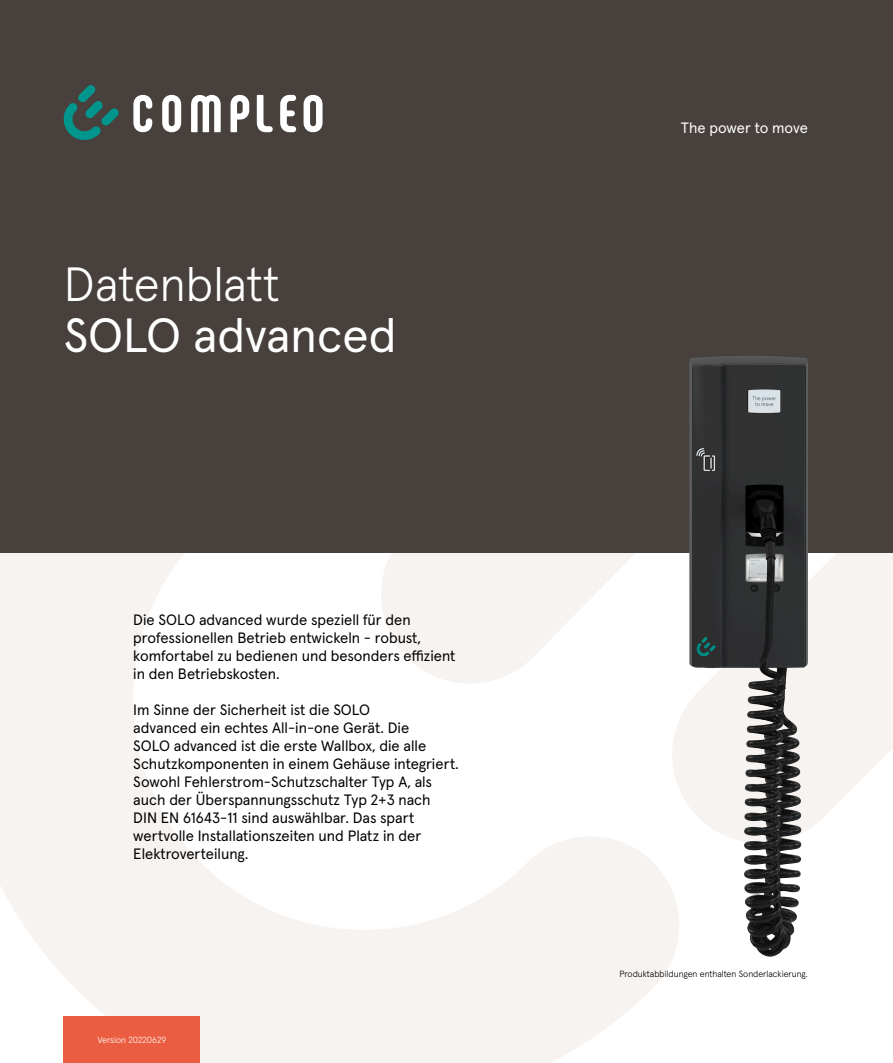
<style>
.page{position:relative;width:893px;height:1063px;background:#fff}
.page>*{position:absolute;margin:0;border:0;box-sizing:border-box;transform-origin:0 0}
.t1{font:48px "Apercu Pro";color:#fff}
.t2{font:300 48px "Apercu Pro";color:#fff}
.t3{font:15px/18px "Apercu Pro";color:#000}
.t4{font:15px "Apercu Pro";letter-spacing:-.005em;color:#fff}
.t5{font:300 9px "Apercu Pro";color:#000}
.t6{font:300 9px "Apercu Pro";color:#fff}
</style>
<div class="page">
<svg style="left:0;top:553px;width:679px;height:510px;fill:#f7f3f0"></svg>
<svg style="left:663px;top:553px;width:230px;height:299px;fill:#f7f3f0"></svg>
<div style="left:0;top:0;width:893px;height:553px;background:#47403d"></div>
<div style="left:64px;top:1016px;width:136px;height:47px;background:#eb5d40"></div>
<img style="left:689px;top:356px;width:85px;height:496px">
<svg style="left:63px;top:85px;width:56px;height:55px"></svg>
<svg style="left:162px;top:95px;width:19px;height:37px"></svg>
<svg style="left:304px;top:95px;width:19px;height:37px"></svg>
<svg style="left:280px;top:95px;width:16px;height:37px"></svg>
<svg style="left:191px;top:95px;width:30px;height:37px"></svg>
<svg style="left:230px;top:95px;width:19px;height:37px"></svg>
<svg style="left:133px;top:95px;width:19px;height:37px"></svg>
<svg style="left:257px;top:95px;width:16px;height:37px"></svg>
<h1 class="t2" style="left:64px;top:248px;width:218px">Datenblatt</h1>
<h1 class="t1" style="left:64px;top:298px;width:334px">SOLO advanced</h1>
<p class="t3" style="left:133px;top:610px;width:324px">Die SOLO advanced wurde speziell für den professionellen Betrieb entwickeln - robust, komfortabel zu bedienen und besonders effizient in den Betriebskosten.</p>
<p class="t3" style="left:133px;top:700px;width:327px">Im Sinne der Sicherheit ist die SOLO<br>advanced ein echtes All-in-one Gerät. Die<br>SOLO advanced ist die erste Wallbox, die alle Schutzkomponenten in einem Gehäuse integriert.<br>Sowohl Fehlerstrom-Schutzschalter Typ A, als auch der Überspannungsschutz Typ 2+3 nach<br>DIN EN 61643-11 sind auswählbar. Das spart wertvolle Installationszeiten und Platz in der Elektroverteilung.</p>
<p class="t6" style="left:97px;top:1033px;width:70px">Version 20220629</p>
<p class="t4" style="left:681px;top:116px;width:129px">The power to move</p>
<p class="t5" style="left:619px;top:967px;width:190px">Produktabbildungen enthalten Sonderlackierung.</p>
</div>
